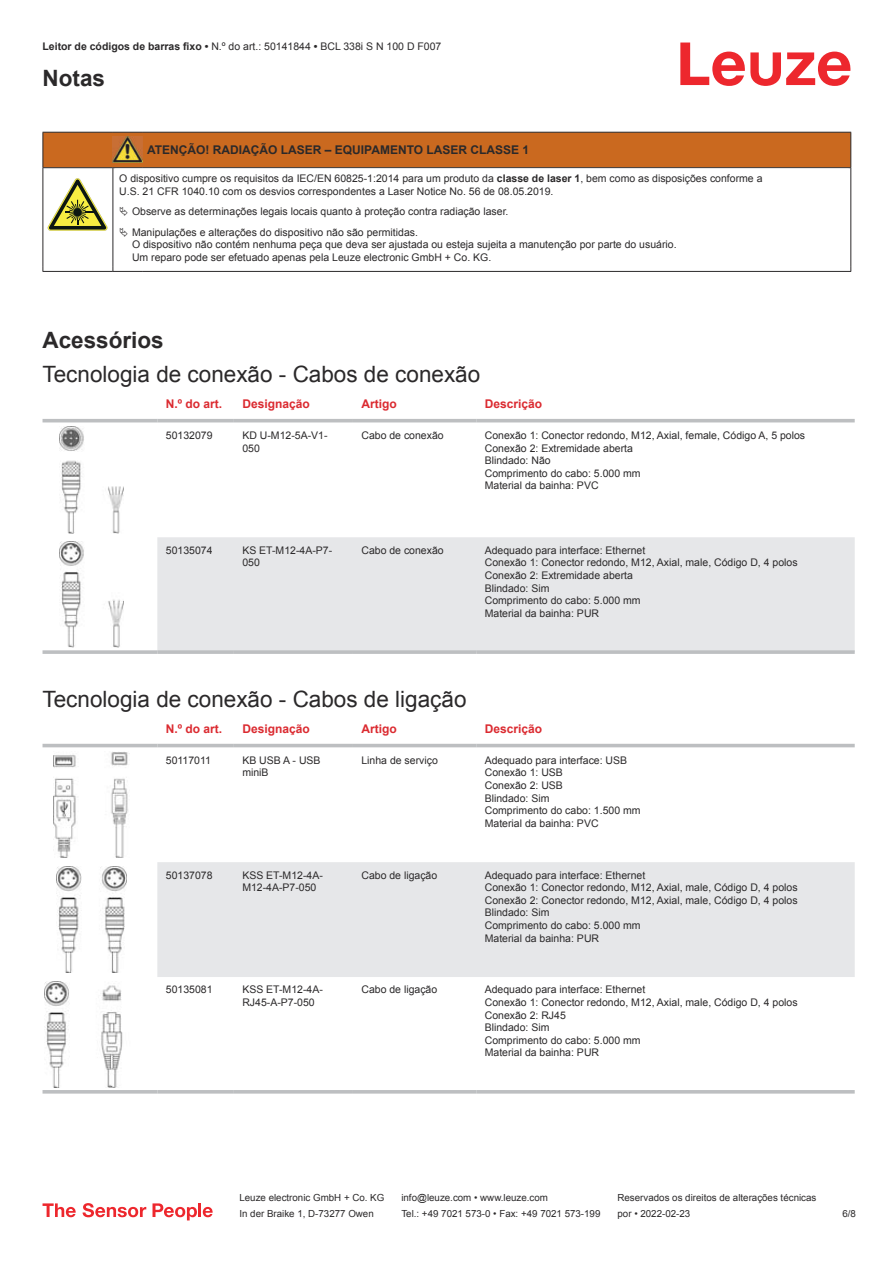
<style>
.page{position:relative;width:893px;height:1263px;background:#fff}
.page>*{position:absolute;margin:0;border:0;box-sizing:border-box;transform-origin:0 0}
.t1{font:22.5px "Arial";color:#2b292a}
.t2{font:700 22.5px "Arial";color:#2b292a}
.t3{font:700 12px "Arial";color:#db2a30}
.t4{font:700 12px "Arial";color:#2b292a}
.t5{font:10.5px/12.6px "Arial";color:#2b292a}
.t6{font:9.75px "Arial";color:#2b292a}
.s1{font-weight:700}
</style>
<div class="page">
<svg style="left:680px;top:43px;width:170px;height:43px"></svg>
<div style="left:157px;top:537px;width:698px;height:113px;background:#e6e7e9"></div>
<hr style="left:43px;top:419px;width:114px;height:3px;background:#bdbfc1">
<hr style="left:157px;top:419px;width:77px;height:3px;background:#bdbfc1">
<hr style="left:234px;top:419px;width:119px;height:3px;background:#bdbfc1">
<hr style="left:353px;top:419px;width:123px;height:3px;background:#bdbfc1">
<hr style="left:476px;top:419px;width:379px;height:3px;background:#bdbfc1">
<svg style="left:43px;top:650px;width:114px;height:4px"></svg>
<hr style="left:157px;top:650px;width:77px;height:4px;background:#bdbfc1">
<hr style="left:234px;top:650px;width:119px;height:4px;background:#bdbfc1">
<hr style="left:353px;top:650px;width:123px;height:4px;background:#bdbfc1">
<hr style="left:476px;top:650px;width:379px;height:4px;background:#bdbfc1">
<img style="left:59px;top:427px;width:65px;height:106px">
<img style="left:59px;top:541px;width:65px;height:107px">
<svg style="left:43px;top:743px;width:812px;height:351px"></svg>
<div style="left:157px;top:862px;width:698px;height:115px;background:#e6e7e9"></div>
<hr style="left:43px;top:744px;width:114px;height:3px;background:#bdbfc1">
<hr style="left:157px;top:744px;width:77px;height:3px;background:#bdbfc1">
<hr style="left:234px;top:744px;width:119px;height:3px;background:#bdbfc1">
<hr style="left:353px;top:744px;width:123px;height:3px;background:#bdbfc1">
<hr style="left:476px;top:744px;width:379px;height:3px;background:#bdbfc1">
<hr style="left:43px;top:1090px;width:114px;height:3px;background:#bdbfc1">
<hr style="left:157px;top:1090px;width:77px;height:3px;background:#bdbfc1">
<hr style="left:234px;top:1090px;width:119px;height:3px;background:#bdbfc1">
<hr style="left:353px;top:1090px;width:123px;height:3px;background:#bdbfc1">
<hr style="left:476px;top:1090px;width:379px;height:3px;background:#bdbfc1">
<img style="left:53px;top:752px;width:77px;height:106px">
<img style="left:56px;top:866px;width:70px;height:107px">
<img style="left:45px;top:981px;width:93px;height:106px">
<svg style="left:43px;top:1203px;width:33px;height:14px"></svg>
<svg style="left:83px;top:1203px;width:63px;height:14px"></svg>
<svg style="left:153px;top:1203px;width:44px;height:17px"></svg>
<hr style="left:198px;top:1203px;width:3px;height:14px;background:#ed272d">
<svg style="left:203px;top:1207px;width:10px;height:10px"></svg>
<div style="left:44px;top:133px;width:806px;height:34px;background:#ca691f"></div>
<svg style="left:44px;top:168px;width:806px;height:103px"></svg>
<hr style="left:43px;top:132px;width:70px;height:1px;background:#2b292a">
<hr style="left:43px;top:133px;width:1px;height:34px;background:#2b292a">
<hr style="left:43px;top:167px;width:70px;height:1px;background:#2b292a">
<hr style="left:113px;top:132px;width:30px;height:1px;background:#2b292a">
<hr style="left:113px;top:167px;width:30px;height:1px;background:#2b292a">
<hr style="left:143px;top:132px;width:708px;height:1px;background:#2b292a">
<hr style="left:850px;top:133px;width:1px;height:34px;background:#2b292a">
<hr style="left:143px;top:167px;width:708px;height:1px;background:#2b292a">
<hr style="left:43px;top:168px;width:1px;height:99px;background:#2b292a">
<hr style="left:113px;top:168px;width:1px;height:99px;background:#2b292a">
<hr style="left:850px;top:168px;width:1px;height:99px;background:#2b292a">
<hr style="left:43px;top:271px;width:70px;height:1px;background:#2b292a">
<hr style="left:113px;top:271px;width:30px;height:1px;background:#2b292a">
<hr style="left:143px;top:271px;width:708px;height:1px;background:#2b292a">
<img style="left:113px;top:136px;width:30px;height:27px">
<svg style="left:47px;top:178px;width:60px;height:53px"></svg>
<svg style="left:115px;top:169px;width:734px;height:98px"></svg>
<svg style="left:120px;top:207px;width:8px;height:9px"></svg>
<svg style="left:120px;top:227px;width:8px;height:10px"></svg>
<p class="t5" style="left:43px;top:41px;width:400px"><span class="s1">Leitor de códigos de barras fixo •</span> N.º do art.: 50141844 <span class="s1">•</span> BCL 338i S N 100 D F007</p>
<h1 class="t2" style="left:43px;top:70px;width:64px">Notas</h1>
<p class="t4" style="left:147px;top:145px;width:384px">ATENÇÃO! RADIAÇÃO LASER – EQUIPAMENTO LASER CLASSE 1</p>
<p class="t5" style="left:119px;top:173px;width:645px">O dispositivo cumpre os requisitos da IEC/EN 60825-1:2014 para um produto da <span class="s1">classe de laser 1</span>, bem como as disposições conforme a<br>U.S. 21 CFR 1040.10 com os desvios correspondentes a Laser Notice No. 56 de 08.05.2019.</p>
<p class="t5" style="left:132px;top:202px;width:378px;line-height:20.2px">Observe as determinações legais locais quanto à proteção contra radiação laser.<br>Manipulações e alterações do dispositivo não são permitidas.</p>
<p class="t5" style="left:132px;top:239px;width:546px">O dispositivo não contém nenhuma peça que deva ser ajustada ou esteja sujeita a manutenção por parte do usuário.<br>Um reparo pode ser efetuado apenas pela Leuze electronic GmbH + Co. KG.</p>
<h1 class="t2" style="left:43px;top:332px;width:123px">Acessórios</h1>
<h1 class="t1" style="left:43px;top:365px;width:439px">Tecnologia de conexão - Cabos de conexão</h1>
<p class="t3" style="left:166px;top:399px;width:58px">N.º do art.</p>
<p class="t3" style="left:242px;top:399px;width:69px">Designação</p>
<p class="t3" style="left:361px;top:399px;width:37px">Artigo</p>
<p class="t3" style="left:485px;top:399px;width:59px">Descrição</p>
<p class="t5" style="left:166px;top:430px;width:48px">50132079</p>
<p class="t5" style="left:242px;top:430px;width:87px">KD U-M12-5A-V1-<br>050</p>
<p class="t5" style="left:361px;top:430px;width:84px">Cabo de conexão</p>
<p class="t5" style="left:485px;top:430px;width:322px">Conexão 1: Conector redondo, M12, Axial, female, Código A, 5 polos<br>Conexão 2: Extremidade aberta<br>Blindado: Não<br>Comprimento do cabo: 5.000 mm<br>Material da bainha: PVC</p>
<p class="t5" style="left:166px;top:545px;width:48px">50135074</p>
<p class="t5" style="left:242px;top:545px;width:91px">KS ET-M12-4A-P7-<br>050</p>
<p class="t5" style="left:361px;top:545px;width:84px">Cabo de conexão</p>
<p class="t5" style="left:485px;top:545px;width:314px">Adequado para interface: Ethernet<br>Conexão 1: Conector redondo, M12, Axial, male, Código D, 4 polos<br>Conexão 2: Extremidade aberta<br>Blindado: Sim<br>Comprimento do cabo: 5.000 mm<br>Material da bainha: PUR</p>
<h1 class="t1" style="left:43px;top:690px;width:425px">Tecnologia de conexão - Cabos de ligação</h1>
<p class="t3" style="left:166px;top:724px;width:58px">N.º do art.</p>
<p class="t3" style="left:242px;top:724px;width:69px">Designação</p>
<p class="t3" style="left:361px;top:724px;width:37px">Artigo</p>
<p class="t3" style="left:485px;top:724px;width:59px">Descrição</p>
<p class="t5" style="left:166px;top:755px;width:47px">50117011</p>
<p class="t5" style="left:242px;top:755px;width:80px">KB USB A - USB miniB</p>
<p class="t5" style="left:361px;top:755px;width:78px">Linha de serviço</p>
<p class="t5" style="left:485px;top:755px;width:157px">Adequado para interface: USB<br>Conexão 1: USB<br>Conexão 2: USB<br>Blindado: Sim<br>Comprimento do cabo: 1.500 mm<br>Material da bainha: PVC</p>
<p class="t5" style="left:166px;top:869px;width:48px">50137078</p>
<p class="t5" style="left:242px;top:869px;width:82px">KSS ET-M12-4A-<br>M12-4A-P7-050</p>
<p class="t5" style="left:361px;top:869px;width:77px">Cabo de ligação</p>
<p class="t5" style="left:485px;top:869px;width:314px">Adequado para interface: Ethernet<br>Conexão 1: Conector redondo, M12, Axial, male, Código D, 4 polos Conexão 2: Conector redondo, M12, Axial, male, Código D, 4 polos Blindado: Sim<br>Comprimento do cabo: 5.000 mm<br>Material da bainha: PUR</p>
<p class="t5" style="left:166px;top:984px;width:48px">50135081</p>
<p class="t5" style="left:242px;top:984px;width:82px">KSS ET-M12-4A-<br>RJ45-A-P7-050</p>
<p class="t5" style="left:361px;top:984px;width:77px">Cabo de ligação</p>
<p class="t5" style="left:485px;top:984px;width:314px">Adequado para interface: Ethernet<br>Conexão 1: Conector redondo, M12, Axial, male, Código D, 4 polos<br>Conexão 2: RJ45<br>Blindado: Sim<br>Comprimento do cabo: 5.000 mm<br>Material da bainha: PUR</p>
<p class="t6" style="left:239px;top:1194px;width:146px">Leuze electronic GmbH + Co. KG</p>
<p class="t6" style="left:401px;top:1194px;width:148px">info@leuze.com • www.leuze.com</p>
<p class="t6" style="left:617px;top:1194px;width:200px">Reservados os direitos de alterações técnicas</p>
<p class="t6" style="left:239px;top:1210px;width:136px">In der Braike 1, D-73277 Owen</p>
<p class="t6" style="left:401px;top:1210px;width:201px">Tel.: +49 7021 573-0 • Fax: +49 7021 573-199</p>
<p class="t6" style="left:617px;top:1210px;width:74px">por • 2022-02-23</p>
<p class="t6" style="left:842px;top:1210px;width:15px">6 /8</p>
</div>
